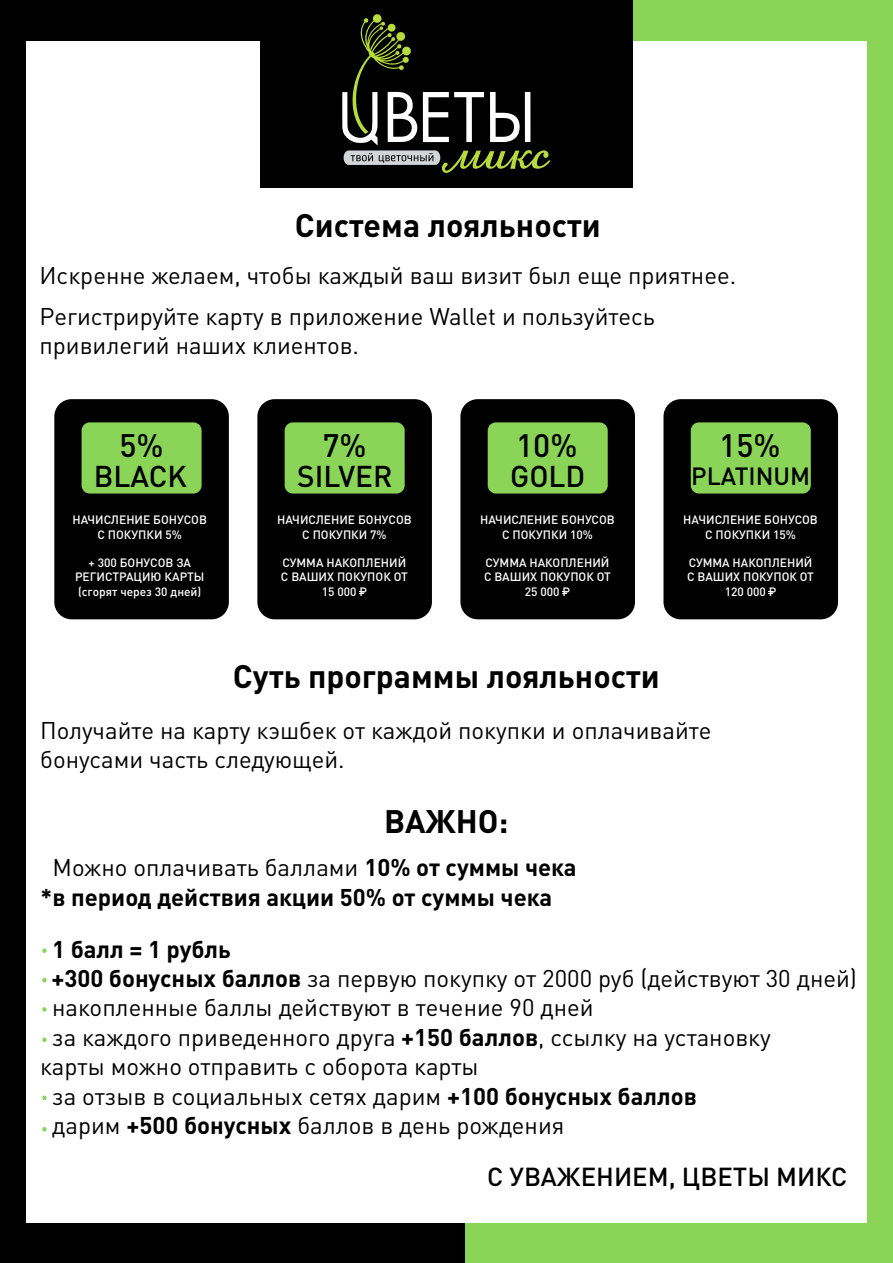
<style>
.page{position:relative;width:893px;height:1263px;background:#fff}
.page>*{position:absolute;margin:0;border:0;box-sizing:border-box;transform-origin:0 0}
.t1{font:700 32.1px "DIN Pro";color:#000}
.t2{font:500 32.1px "DIN Pro";color:#000}
.t3{font:500 29.7px "DIN Pro";color:#000}
.t4{font:500 25.8px "DIN Pro";color:#000}
.t5{font:500 24.6px "DIN Pro";color:#000}
.t6{font:24px/40.3px "DIN Pro";color:#000}
.t7{font:700 24px/29.7px "DIN Pro";color:#000}
.t8{font:500 12px/14.5px "DIN Pro";color:#fff;text-align:center}
.s1{font-weight:400}
.s2{font-weight:700}
</style>
<div class="page">
<div style="left:0;top:0;width:465px;height:1263px;background:#000"></div>
<div style="left:465px;top:0;width:428px;height:1263px;background:#8ad558"></div>
<div style="left:26px;top:41px;width:840px;height:1181px;background:#fff"></div>
<div style="left:260px;top:0;width:372px;height:188px;background:#000"></div>
<svg style="left:342px;top:14px;width:208px;height:159px"></svg>
<div style="left:54px;top:399px;width:175px;height:220px;background:#000;border-radius:17px"></div>
<div style="left:663px;top:399px;width:175px;height:220px;background:#000;border-radius:17px"></div>
<div style="left:82px;top:422px;width:120px;height:71px;background:#8ad558;border-radius:8px"></div>
<div style="left:691px;top:422px;width:120px;height:71px;background:#8ad558;border-radius:8px"></div>
<svg style="left:257px;top:399px;width:175px;height:220px;background:#213115"></svg>
<svg style="left:460px;top:399px;width:175px;height:220px;background:#213116"></svg>
<svg style="left:42px;top:948px;width:5px;height:5px"></svg>
<svg style="left:42px;top:978px;width:5px;height:4px"></svg>
<svg style="left:42px;top:1007px;width:5px;height:5px"></svg>
<svg style="left:42px;top:1037px;width:5px;height:5px"></svg>
<svg style="left:42px;top:1095px;width:5px;height:5px"></svg>
<svg style="left:42px;top:1127px;width:5px;height:4px"></svg>
<h1 class="t1" style="left:295px;top:215px;width:308px">Система лояльности</h1>
<p class="t6" style="left:40px;top:258px;width:698px">Искренне желаем, чтобы каждый ваш визит был еще приятнее.<br>Регистрируйте карту в приложение Wallet и пользуйтесь</p>
<p class="t6" style="left:40px;top:328px;width:321px">привилегий наших клиентов.</p>
<h1 class="t2" style="left:119px;top:434px;width:46px">5%</h1>
<h1 class="t2" style="left:322px;top:434px;width:46px">7%</h1>
<h1 class="t2" style="left:516px;top:434px;width:63px">10%</h1>
<h1 class="t2" style="left:719px;top:434px;width:63px">15%</h1>
<p class="t3" style="left:94px;top:466px;width:95px">BLACK</p>
<p class="t3" style="left:297px;top:466px;width:97px">SILVER</p>
<p class="t3" style="left:510px;top:466px;width:77px">GOLD</p>
<p class="t5" style="left:691px;top:467px;width:121px">PLATINUM</p>
<p class="t8" style="left:72px;top:514px;width:136px">НАЧИСЛЕНИЕ БОНУСОВ<br>С ПОКУПКИ 5%</p>
<p class="t8" style="left:75px;top:557px;width:131px">+ 300 БОНУСОВ ЗА<br>РЕГИСТРАЦИЮ КАРТЫ (сгорят через 30 дней)</p>
<p class="t8" style="left:277px;top:514px;width:136px">НАЧИСЛЕНИЕ БОНУСОВ<br>С ПОКУПКИ 7%</p>
<p class="t8" style="left:281px;top:557px;width:128px">СУММА НАКОПЛЕНИЙ<br>С ВАШИХ ПОКУПОК ОТ<br>15 000 Р</p>
<p class="t8" style="left:480px;top:514px;width:136px">НАЧИСЛЕНИЕ БОНУСОВ<br>С ПОКУПКИ 10%</p>
<p class="t8" style="left:484px;top:557px;width:128px">СУММА НАКОПЛЕНИЙ<br>С ВАШИХ ПОКУПОК ОТ<br>25 000 Р</p>
<p class="t8" style="left:683px;top:514px;width:136px">НАЧИСЛЕНИЕ БОНУСОВ<br>С ПОКУПКИ 15%</p>
<p class="t8" style="left:687px;top:557px;width:128px">СУММА НАКОПЛЕНИЙ<br>С ВАШИХ ПОКУПОК ОТ<br>120 000 Р</p>
<h1 class="t1" style="left:233px;top:665px;width:428px">Суть программы лояльности</h1>
<p class="t6" style="left:40px;top:719px;width:673px;line-height:29px">Получайте на карту кэшбек от каждой покупки и оплачивайте бонусами часть следующей.</p>
<h1 class="t1" style="left:384px;top:810px;width:126px">ВАЖНО:</h1>
<p class="t7" style="left:41px;top:855px;width:538px;text-indent:12px"><span class="s1">Можно оплачивать баллами</span> 10% от суммы чека *в период действия акции 50% от суммы чека</p>
<p class="t7" style="left:52px;top:937px;width:180px">1 балл = 1 рубль</p>
<p class="t6" style="left:51px;top:961px;width:807px"><span class="s2">+300 бонусных баллов</span> за первую покупку от 2000 руб (действуют 30 дней)</p>
<p class="t6" style="left:52px;top:990px;width:543px">накопленные баллы действуют в течение 90 дней</p>
<p class="t6" style="left:52px;top:1020px;width:720px">за каждого приведенного друга <span class="s2">+150 баллов</span>, ссылку на установку</p>
<p class="t6" style="left:40px;top:1049px;width:440px">карты можно отправить с оборота карты</p>
<p class="t6" style="left:52px;top:1078px;width:646px">за отзыв в социальных сетях дарим <span class="s2">+100 бонусных баллов</span></p>
<p class="t6" style="left:52px;top:1108px;width:514px">дарим <span class="s2">+500 бонусных</span> баллов в день рождения</p>
<p class="t4" style="left:487px;top:1168px;width:362px">С УВАЖЕНИЕМ, ЦВЕТЫ МИКС</p>
</div>
